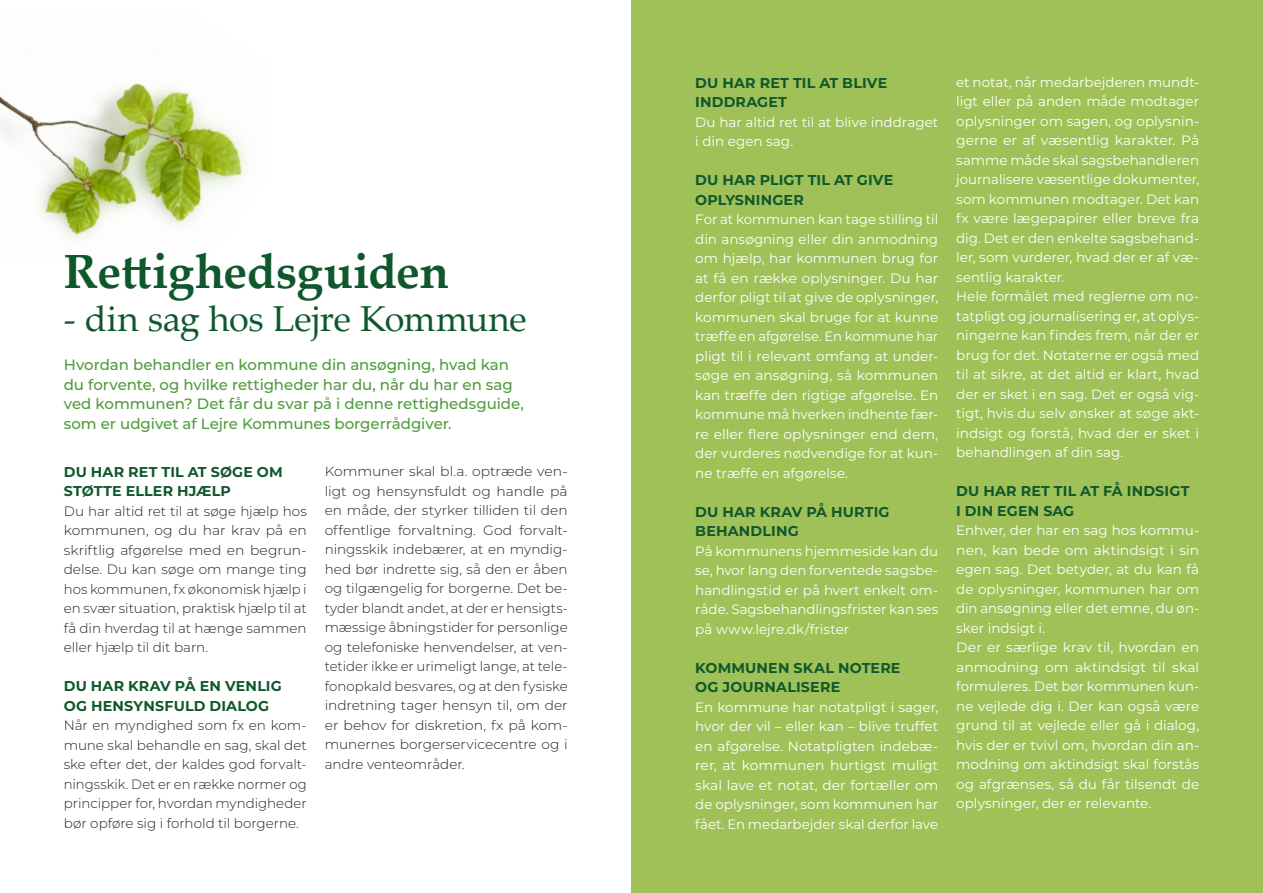
<style>
.page{position:relative;width:1263px;height:893px;background:#fff}
.page>*{position:absolute;margin:0;border:0;box-sizing:border-box;transform-origin:0 0}
.t1{font:700 48px "Palatino Linotype";letter-spacing:-.01em;color:#0f582d}
.t2{font:36px "Palatino Linotype";letter-spacing:-.005em;color:#0f582d}
.t3{font:500 15px "Montserrat";letter-spacing:-.005em;color:#4e9c3b}
.t4{font:700 14.25px/19.5px "Montserrat";letter-spacing:.01em;color:#0f582d}
.t5{font:13.5px/19.5px "Montserrat";color:#fff;text-align:justify}
.t6{font:300 13.5px/19.5px "Montserrat";color:#231f20;text-align:justify}
</style>
<div class="page">
<img style="left:0;top:83px;width:248px;height:156px">
<div style="left:631px;top:0;width:632px;height:893px;background:#a0c158"></div>
<p class="t1" style="left:64px;top:238px;width:387px">Rettighedsguiden</p>
<p class="t2" style="left:64px;top:294px;width:464px">- din sag hos Lejre Kommune</p>
<p class="t3" style="left:64px;top:355px;width:447px">Hvordan behandler en kommune din ansøgning, hvad kan</p>
<p class="t3" style="left:64px;top:374px;width:451px">du forvente, og hvilke rettigheder har du, når du har en sag</p>
<p class="t3" style="left:64px;top:394px;width:461px">ved kommunen? Det får du svar på i denne rettighedsguide,</p>
<p class="t3" style="left:64px;top:413px;width:389px">som er udgivet af Lejre Kommunes borgerrådgiver.</p>
<p class="t4" style="left:64px;top:461px;width:220px">DU HAR RET TIL AT SØGE OM<br>STØTTE ELLER HJÆLP</p>
<p class="t6" style="left:64px;top:501px;width:244px">Du har altid ret til at søge hjælp hos kommunen, og du har krav på en skriftlig afgørelse med en begrun&shy;delse. Du kan søge om mange ting hos kommunen, fx økonomisk hjælp i en svær situation, praktisk hjælp til at få din hverdag til at hænge sammen eller hjælp til dit barn.</p>
<p class="t4" style="left:64px;top:676px;width:219px">DU HAR KRAV PÅ EN VENLIG<br>OG HENSYNSFULD DIALOG</p>
<p class="t6" style="left:64px;top:715px;width:244px">Når en myndighed som fx en kom&shy;mune skal behandle en sag, skal det ske efter det, der kaldes god forvalt&shy;ningsskik. Det er en række normer og principper for, hvordan myndigheder bør opføre sig i forhold til borgerne.</p>
<p class="t6" style="left:325px;top:461px;width:244px">Kommuner skal bl.a. optræde ven&shy;ligt og hensynsfuldt og handle på en måde, der styrker tilliden til den offentlige forvaltning. God forvalt&shy;ningsskik indebærer, at en myndig&shy;hed bør indrette sig, så den er åben og tilgængelig for borgerne. Det be&shy;tyder blandt andet, at der er hensigts&shy;mæssige åbningstider for personlige og telefoniske henvendelser, at ven&shy;tetider ikke er urimeligt lange, at tele&shy;fonopkald besvares, og at den fysiske indretning tager hensyn til, om der er behov for diskretion, fx på kom&shy;munernes borgerservicecentre og i andre venteområder.</p>
<p class="t4" style="left:695px;top:72px;width:193px">DU HAR RET TIL AT BLIVE</p>
<p class="t4" style="left:695px;top:92px;width:93px">INDDRAGET</p>
<p class="t5" style="left:695px;top:112px;width:244px">Du har altid ret til at blive inddraget i din egen sag.</p>
<p class="t4" style="left:695px;top:170px;width:200px">DU HAR PLIGT TIL AT GIVE</p>
<p class="t4" style="left:695px;top:189px;width:110px">OPLYSNINGER</p>
<p class="t5" style="left:695px;top:209px;width:244px">For at kommunen kan tage stilling til din ansøgning eller din anmodning om hjælp, har kommunen brug for at få en række oplysninger. Du har derfor pligt til at give de oplysninger, kommunen skal bruge for at kunne træffe en afgørelse. En kommune har pligt til i relevant omfang at under&shy;søge en ansøgning, så kommunen kan træffe den rigtige afgørelse. En kommune må hverken indhente fær&shy;re eller flere oplysninger end dem, der vurderes nødvendige for at kun&shy;ne træffe en afgørelse.</p>
<p class="t4" style="left:695px;top:501px;width:196px">DU HAR KRAV PÅ HURTIG</p>
<p class="t4" style="left:695px;top:521px;width:105px">BEHANDLING</p>
<p class="t5" style="left:695px;top:541px;width:244px">På kommunens hjemmeside kan du se, hvor lang den forventede sagsbe&shy;handlingstid er på hvert enkelt om&shy;råde. Sagsbehandlingsfrister kan ses på www.lejre.dk/frister</p>
<p class="t4" style="left:695px;top:657px;width:207px">KOMMUNEN SKAL NOTERE</p>
<p class="t4" style="left:695px;top:677px;width:146px">OG JOURNALISERE</p>
<p class="t5" style="left:695px;top:697px;width:244px">En kommune har notatpligt i sager, hvor der vil – eller kan – blive truffet en afgørelse. Notatpligten indebæ&shy;rer, at kommunen hurtigst muligt skal lave et notat, der fortæller om de oplysninger, som kommunen har fået. En medarbejder skal derfor lave</p>
<p class="t5" style="left:956px;top:72px;width:244px">et notat, når medarbejderen mundt&shy;ligt eller på anden måde modtager oplysninger om sagen, og oplysnin&shy;gerne er af væsentlig karakter. På samme måde skal sagsbehandleren journalisere væsentlige dokumenter, som kommunen modtager. Det kan fx være lægepapirer eller breve fra dig. Det er den enkelte sagsbehand&shy;ler, som vurderer, hvad der er af væ&shy;sentlig karakter.</p>
<p class="t5" style="left:956px;top:286px;width:244px">Hele formålet med reglerne om no&shy;tatpligt og journalisering er, at oplys&shy;ningerne kan findes frem, når der er brug for det. Notaterne er også med til at sikre, at det altid er klart, hvad der er sket i en sag. Det er også vig&shy;tigt, hvis du selv ønsker at søge akt&shy;indsigt og forstå, hvad der er sket i behandlingen af din sag.</p>
<p class="t4" style="left:956px;top:481px;width:235px">DU HAR RET TIL AT FÅ INDSIGT</p>
<p class="t4" style="left:956px;top:500px;width:119px">I DIN EGEN SAG</p>
<p class="t5" style="left:956px;top:520px;width:244px">Enhver, der har en sag hos kommu&shy;nen, kan bede om aktindsigt i sin egen sag. Det betyder, at du kan få de oplysninger, kommunen har om din ansøgning eller det emne, du øn&shy;sker indsigt i.</p>
<p class="t5" style="left:956px;top:637px;width:244px">Der er særlige krav til, hvordan en anmodning om aktindsigt til skal formuleres. Det bør kommunen kun&shy;ne vejlede dig i. Der kan også være grund til at vejlede eller gå i dialog, hvis der er tvivl om, hvordan din an&shy;modning om aktindsigt skal forstås og afgrænses, så du får tilsendt de oplysninger, der er relevante.</p>
</div>
